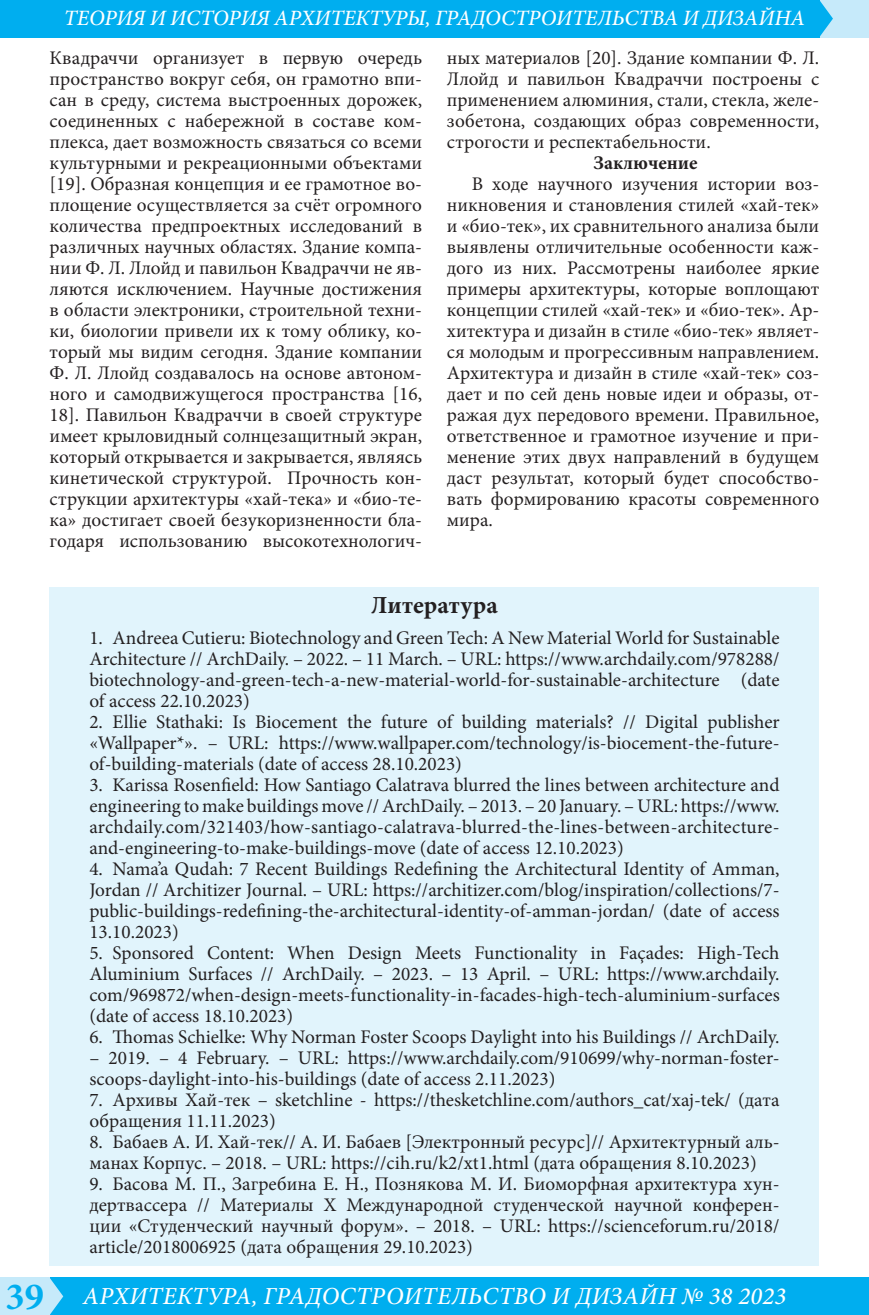
<style>
.page{position:relative;width:869px;height:1315px;background:#fff}
.page>*{position:absolute;margin:0;border:0;box-sizing:border-box;transform-origin:0 0}
.t1{font:italic 500 24.5px "Minion Pro";letter-spacing:.01em;color:#fff}
.Литература_заголовок{font:700 24.5px "Minion Pro";letter-spacing:.01em;color:#231f20}
.t2{font:italic 500 21.88px "Minion Pro";letter-spacing:-.01em;color:#fff}
.t3{font:19.25px/21px "Minion Pro";color:#231f20;text-align:justify}
.t4{font:700 19.25px "Minion Pro";color:#231f20}
.s1{font-weight:700;font-style:normal;font-size:38.5px;color:#00aeef}
</style>
<div class="page">
<div style="left:46px;top:1277px;width:822px;height:38px;background:#00aeef"></div>
<div style="left:819px;top:0;width:49px;height:37px;background:#c6eafa"></div>
<div style="left:0;top:1277px;width:50px;height:38px;background:#c6eafa"></div>
<div style="left:0;top:0;width:819px;height:37px;background:#00aeef"></div>
<svg style="left:50px;top:1278px;width:13px;height:37px"></svg>
<svg style="left:819px;top:0;width:13px;height:37px"></svg>
<div style="left:50px;top:587px;width:769px;height:678px;background:#e1f4fc"></div>
<p class="t2" style="left:64px;top:3px;width:742px">ТЕОРИЯ И ИСТОРИЯ АРХИТЕКТУРЫ, ГРАДОСТРОИТЕЛЬСТВА И ДИЗАЙНА</p>
<p class="t3" style="left:50px;top:47px;width:374px">Квадраччи организует в первую очередь пространство вокруг себя, он грамотно впи&shy;сан в среду, система выстроенных дорожек, соединенных с набережной в составе ком&shy;плекса, дает возможность связаться со всеми культурными и рекреационными объектами [19]. Образная концепция и ее грамотное во&shy;площение осуществляется за счёт огромного количества предпроектных исследований в различных научных областях. Здание компа&shy;нии Ф. Л. Ллойд и павильон Квадраччи не яв&shy;ляются исключением. Научные достижения в области электроники, строительной техни&shy;ки, биологии привели их к тому облику, ко&shy;торый мы видим сегодня. Здание компании Ф. Л. Ллойд создавалось на основе автоном&shy;ного и самодвижущегося пространства [16, 18]. Павильон Квадраччи в своей структуре имеет крыловидный солнцезащитный экран, который открывается и закрывается, являясь кинетической структурой. Прочность кон&shy;струкции архитектуры «хай-тека» и «био-те&shy;ка» достигает своей безукоризненности бла&shy;годаря использованию высокотехнологич-</p>
<p class="t3" style="left:446px;top:47px;width:374px">ных материалов [20]. Здание компании Ф. Л.<br>Ллойд и павильон Квадраччи построены с применением алюминия, стали, стекла, желе&shy;зобетона, создающих образ современности, строгости и респектабельности.</p>
<p class="t4" style="left:593px;top:149px;width:106px">Заключение</p>
<p class="t3" style="left:446px;top:173px;width:374px;text-indent:25px">В ходе научного изучения истории воз&shy;никновения и становления стилей «хай-тек» и «био-тек», их сравнительного анализа были выявлены отличительные особенности каж&shy;дого из них. Рассмотрены наиболее яркие примеры архитектуры, которые воплощают концепции стилей «хай-тек» и «био-тек». Ар&shy;хитектура и дизайн в стиле «био-тек» являет&shy;ся молодым и прогрессивным направлением.<br>Архитектура и дизайн в стиле «хай-тек» соз&shy;дает и по сей день новые идеи и образы, от&shy;ражая дух передового времени. Правильное, ответственное и грамотное изучение и при&shy;менение этих двух направлений в будущем даст результат, который будет способство&shy;вать формированию красоты современного мира.</p>
<p class="Литература_заголовок" style="left:371px;top:588px;width:128px">Литература</p>
<p class="t3" style="left:89px;top:627px;width:691px">1. Andreea Cutieru: Biotechnology and Green Tech: A New Material World for Sustainable Architecture // ArchDaily. – 2022. – 11 March. – URL: https://www.archdaily.com/978288/ biotechnology-and-green-tech-a-new-material-world-for-sustainable-architecture (date of access 22.10.2023)</p>
<p class="t3" style="left:89px;top:711px;width:691px">2. Ellie Stathaki: Is Biocement the future of building materials? // Digital publisher «Wallpaper*». – URL: https://www.wallpaper.com/technology/is-biocement-the-future&shy;of-building-materials (date of access 28.10.2023)</p>
<p class="t3" style="left:89px;top:774px;width:691px">3. Karissa Rosenfield: How Santiago Calatrava blurred the lines between architecture and engineering to make buildings move // ArchDaily. – 2013. – 20 January. – URL: https://www. archdaily.com/321403/how-santiago-calatrava-blurred-the-lines-between-architecture&shy;and-engineering-to-make-buildings-move (date of access 12.10.2023)</p>
<p class="t3" style="left:89px;top:858px;width:691px">4. Nama’a Qudah: 7 Recent Buildings Redefining the Architectural Identity of Amman, Jordan // Architizer Journal. – URL: https://architizer.com/blog/inspiration/collections/7- public-buildings-redefining-the-architectural-identity-of-amman-jordan/ (date of access 13.10.2023)</p>
<p class="t3" style="left:89px;top:942px;width:691px">5. Sponsored Content: When Design Meets Functionality in Façades: High-Tech Aluminium Surfaces // ArchDaily. – 2023. – 13 April. – URL: https://www.archdaily. com/969872/when-design-meets-functionality-in-facades-high-tech-aluminium-surfaces (date of access 18.10.2023)</p>
<p class="t3" style="left:89px;top:1026px;width:691px">6. Thomas Schielke: Why Norman Foster Scoops Daylight into his Buildings // ArchDaily.</p>
<p class="t3" style="left:89px;top:1047px;width:691px">– 2019. – 4 February. – URL: https://www.archdaily.com/910699/why-norman-foster&shy;scoops-daylight-into-his-buildings (date of access 2.11.2023)</p>
<p class="t3" style="left:89px;top:1089px;width:691px">7. Архивы Хай-тек – sketchline - https://thesketchline.com/authors_cat/xaj-tek/ (дата обращения 11.11.2023)</p>
<p class="t3" style="left:89px;top:1131px;width:691px">8. Бабаев А. И. Хай-тек// А. И. Бабаев [Электронный ресурс]// Архитектурный аль&shy;манах Корпус. – 2018. – URL: https://cih.ru/k2/xt1.html (дата обращения 8.10.2023)</p>
<p class="t3" style="left:89px;top:1173px;width:691px">9. Басова М. П., Загребина Е. Н., Познякова М. И. Биоморфная архитектура хун&shy;дертвассера // Материалы X Международной студенческой научной конферен&shy;ции «Студенческий научный форум». – 2018. – URL: https://scienceforum.ru/2018/ article/2018006925 (дата обращения 29.10.2023)</p>
<p class="t1" style="left:6px;top:1279px;width:781px"><span class="s1">39</span> АРХИТЕКТУРА, ГРАДОСТРОИТЕЛЬСТВО И ДИЗАЙН № 38 2023</p>
</div>
